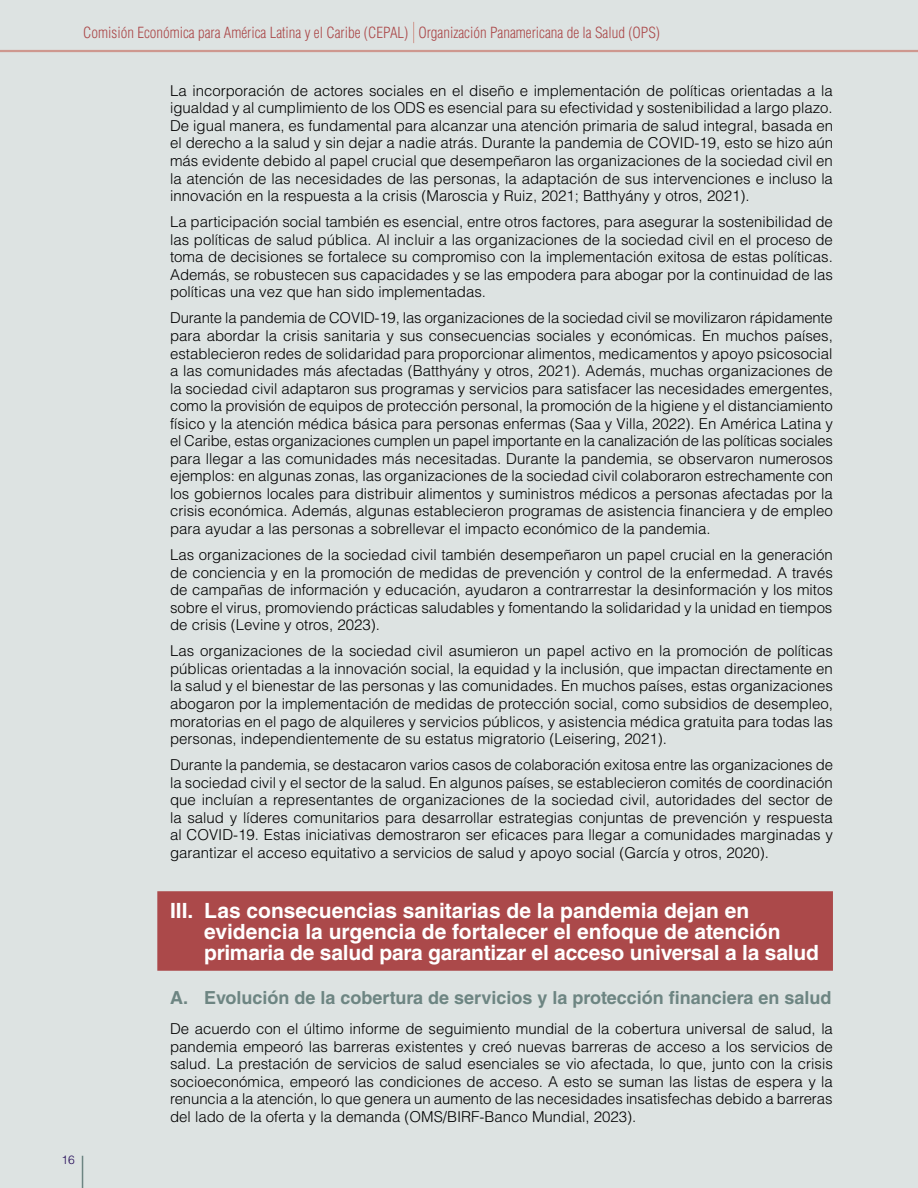
<style>
.page{position:relative;width:918px;height:1188px;background:#dde3e2}
.page>*{position:absolute;margin:0;border:0;box-sizing:border-box;transform-origin:0 0}
.Subtítulo_1__3_lïneas{font:700 21px/21px "Helvetica LT Std";color:#fff}
.Subtítulo_2__123{font:700 18px "Helvetica LT Std";color:#6d8582}
.Texto{font:300 15px/17.5px "Helvetica LT Std";color:#000;text-align:justify}
.t1{font:300 condensed 15px "Helvetica LT Std";color:#ab494a}
.t2{font:300 12px "Helvetica LT Std";color:#250c59}
</style>
<div class="page">
<hr style="left:82px;top:1156px;width:1px;height:32px;background:#6d8582">
<hr style="left:0;top:50px;width:918px;height:2px;background:#ce988f">
<svg style="left:413px;top:22px;width:1px;height:21px"></svg>
<div style="left:157px;top:891px;width:676px;height:80px;background:#ab494a"></div>
<p class="t1" style="left:83px;top:23px;width:578px">Comisión Económica para América Latina y el Caribe (CEPAL) Organización Panamericana de la Salud (OPS)</p>
<p class="t2" style="left:61px;top:1153px;width:15px">16</p>
<p class="Texto" style="left:170px;top:82px;width:664px">La incorporación de actores sociales en el diseño e implementación de políticas orientadas a la igualdad y al cumplimiento de los ODS es esencial para su efectividad y sostenibilidad a largo plazo.<br>De igual manera, es fundamental para alcanzar una atención primaria de salud integral, basada en el derecho a la salud y sin dejar a nadie atrás. Durante la pandemia de COVID-19, esto se hizo aún más evidente debido al papel crucial que desempeñaron las organizaciones de la sociedad civil en la atención de las necesidades de las personas, la adaptación de sus intervenciones e incluso la innovación en la respuesta a la crisis (Maroscia y Ruiz, 2021; Batthyány y otros, 2021).</p>
<p class="Texto" style="left:170px;top:213px;width:664px">La participación social también es esencial, entre otros factores, para asegurar la sostenibilidad de las políticas de salud pública. Al incluir a las organizaciones de la sociedad civil en el proceso de toma de decisiones se fortalece su compromiso con la implementación exitosa de estas políticas.<br>Además, se robustecen sus capacidades y se las empodera para abogar por la continuidad de las políticas una vez que han sido implementadas.</p>
<p class="Texto" style="left:170px;top:309px;width:665px">Durante la pandemia de COVID-19, las organizaciones de la sociedad civil se movilizaron rápidamente para abordar la crisis sanitaria y sus consecuencias sociales y económicas. En muchos países, establecieron redes de solidaridad para proporcionar alimentos, medicamentos y apoyo psicosocial a las comunidades más afectadas (Batthyány y otros, 2021). Además, muchas organizaciones de la sociedad civil adaptaron sus programas y servicios para satisfacer las necesidades emergentes, como la provisión de equipos de protección personal, la promoción de la higiene y el distanciamiento físico y la atención médica básica para personas enfermas (Saa y Villa, 2022). En América Latina y el Caribe, estas organizaciones cumplen un papel importante en la canalización de las políticas sociales para llegar a las comunidades más necesitadas. Durante la pandemia, se observaron numerosos ejemplos: en algunas zonas, las organizaciones de la sociedad civil colaboraron estrechamente con los gobiernos locales para distribuir alimentos y suministros médicos a personas afectadas por la crisis económica. Además, algunas establecieron programas de asistencia financiera y de empleo para ayudar a las personas a sobrellevar el impacto económico de la pandemia.</p>
<p class="Texto" style="left:170px;top:546px;width:664px">Las organizaciones de la sociedad civil también desempeñaron un papel crucial en la generación de conciencia y en la promoción de medidas de prevención y control de la enfermedad. A través de campañas de información y educación, ayudaron a contrarrestar la desinformación y los mitos sobre el virus, promoviendo prácticas saludables y fomentando la solidaridad y la unidad en tiempos de crisis (Levine y otros, 2023).</p>
<p class="Texto" style="left:170px;top:642px;width:664px">Las organizaciones de la sociedad civil asumieron un papel activo en la promoción de políticas públicas orientadas a la innovación social, la equidad y la inclusión, que impactan directamente en la salud y el bienestar de las personas y las comunidades. En muchos países, estas organizaciones abogaron por la implementación de medidas de protección social, como subsidios de desempleo, moratorias en el pago de alquileres y servicios públicos, y asistencia médica gratuita para todas las personas, independientemente de su estatus migratorio (Leisering, 2021).</p>
<p class="Texto" style="left:170px;top:756px;width:664px">Durante la pandemia, se destacaron varios casos de colaboración exitosa entre las organizaciones de la sociedad civil y el sector de la salud. En algunos países, se establecieron comités de coordinación que incluían a representantes de organizaciones de la sociedad civil, autoridades del sector de la salud y líderes comunitarios para desarrollar estrategias conjuntas de prevención y respuesta al COVID-19. Estas iniciativas demostraron ser eficaces para llegar a comunidades marginadas y garantizar el acceso equitativo a servicios de salud y apoyo social (García y otros, 2020).</p>
<p class="Subtítulo_1__3_lïneas" style="left:204px;top:899px;width:616px;text-indent:-34px">III. Las consecuencias sanitarias de la pandemia dejan en evidencia la urgencia de fortalecer el enfoque de atención primaria de salud para garantizar el acceso universal a la salud</p>
<p class="Subtítulo_2__123" style="left:170px;top:987px;width:663px">A. Evolución de la cobertura de servicios y la protección financiera en salud</p>
<p class="Texto" style="left:170px;top:1020px;width:664px">De acuerdo con el último informe de seguimiento mundial de la cobertura universal de salud, la pandemia empeoró las barreras existentes y creó nuevas barreras de acceso a los servicios de salud. La prestación de servicios de salud esenciales se vio afectada, lo que, junto con la crisis socioeconómica, empeoró las condiciones de acceso. A esto se suman las listas de espera y la renuncia a la atención, lo que genera un aumento de las necesidades insatisfechas debido a barreras del lado de la oferta y la demanda (OMS/BIRF-Banco Mundial, 2023).</p>
</div>
